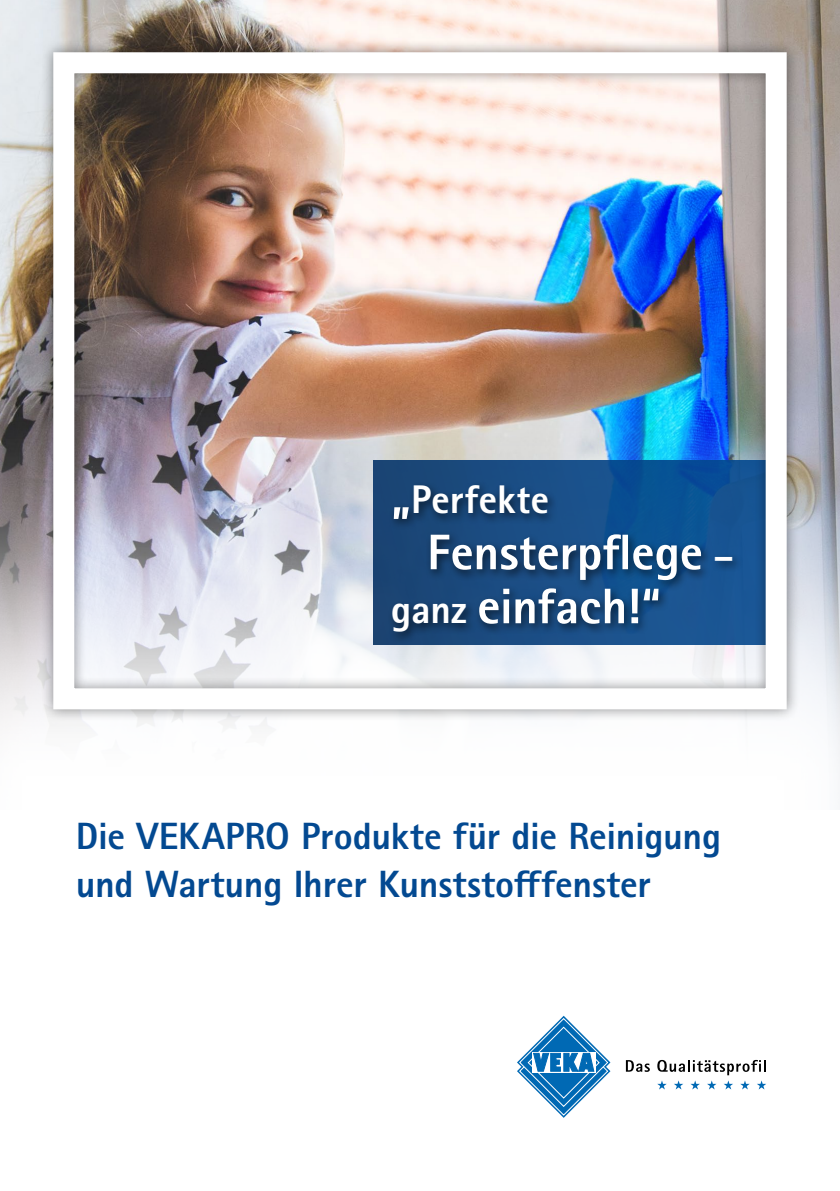
<style>
.page{position:relative;width:840px;height:1191px;background:#fff}
.page>*{position:absolute;margin:0;border:0;box-sizing:border-box;transform-origin:0 0}
.t1{font:700 50px/54px "Rotis II Sans Pro";color:#fff}
.t2{font:700 40px "Rotis II Sans Pro";color:#fff}
.t3{font:800 38px/48px "Rotis Sans Serif Std";letter-spacing:-.005em;color:#034991}
.s1{font-size:50px}
.s2{font-size:40px}
</style>
<div class="page">
<img style="left:0;top:0;width:839px;height:392px">
<svg style="left:0;top:392px;width:839px;height:371px"></svg>
<svg style="left:517px;top:1015px;width:93px;height:102px"></svg>
<svg style="left:625px;top:1060px;width:24px;height:11px"></svg>
<svg style="left:657px;top:1060px;width:108px;height:29px"></svg>
<div style="left:41px;top:40px;width:758px;height:682px;background:#000;opacity:.45"></div>
<p class="t2" style="left:391px;top:477px;width:159px"><span class="s1">„</span>Perfekte</p>
<h1 class="t1" style="left:391px;top:525px;width:344px;text-indent:36px">Fensterpflege <span class="s2">– ganz</span> einfach!“</h1>
<p class="t3" style="left:76px;top:811px;width:646px">Die VEKAPRO Produkte für die Reinigung und Wartung Ihrer Kunststofffenster</p>
</div>
